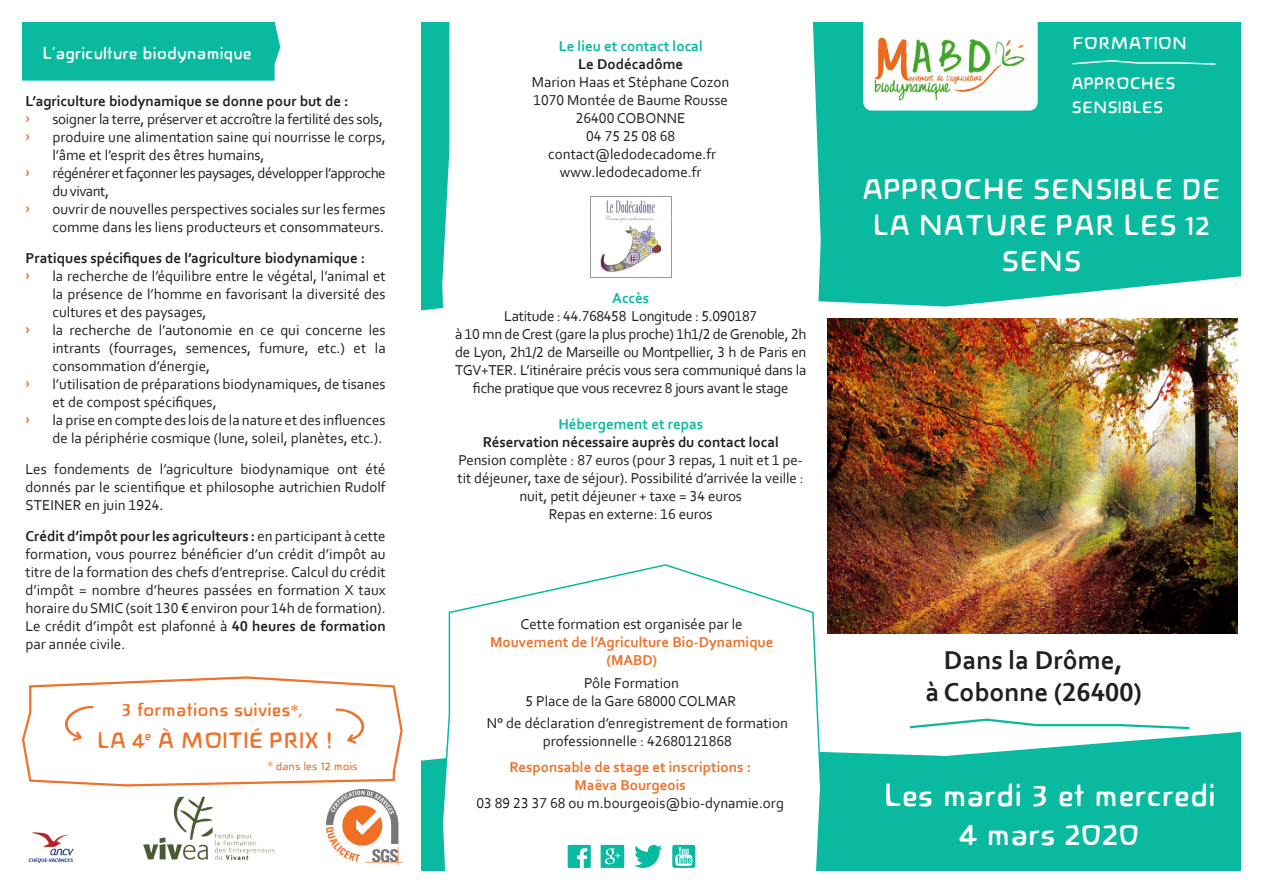
<style>
.page{position:relative;width:1263px;height:893px;background:#fff}
.page>*{position:absolute;margin:0;border:0;box-sizing:border-box;transform-origin:0 0}
.t1{font:33px/39.6px "Novalis Medium Roman";color:#fff;text-align:center}
.t2{font:30px/36px "Novalis Medium Roman";color:#fff;text-align:center}
.t3{font:700 27px "Corbel";color:#231f20}
.t4{font:23.25px "Novalis Medium Roman";color:#ee722b}
.t5{font:19.65px "Novalis Medium Roman";color:#ee722b}
.t6{font:18px "Novalis Medium Roman";color:#fff}
.t7{font:17.25px/24px "Novalis Medium Roman";color:#fff}
.t8{font:15px/18px "Corbel";color:#231f20}
.t9{font:15px/18px "Corbel";letter-spacing:-.02em;color:#231f20;text-align:center}
.t10{font:700 15px "Corbel";color:#231f20}
.t11{font:700 15px/18px "Corbel";color:#ee722b;text-align:center}
.t12{font:15px/18px "Corbel";letter-spacing:-.03em;color:#231f20}
.t13{font:700 15px/18px "Corbel";color:#09b9a0;text-align:center}
.t14{font:12px "Novalis Light 97 Roman";color:#ee722b}
.s1{font-weight:700}
.s2{font-size:16.05px}
.s3{color:#231f20}
.s4{font-weight:400;color:#231f20}
</style>
<div class="page">
<svg style="left:421px;top:22px;width:820px;height:302px;fill:#09b9a0"></svg>
<svg style="left:421px;top:731px;width:820px;height:140px;fill:#09b9a0"></svg>
<svg style="left:442px;top:22px;width:379px;height:302px"></svg>
<svg style="left:441px;top:564px;width:381px;height:307px"></svg>
<div style="left:22px;top:22px;width:258px;height:59px;background:#09b9a0"></div>
<div style="left:863px;top:15px;width:175px;height:96px;background:#fff;border-radius:8px"></div>
<img style="left:874px;top:37px;width:151px;height:64px">
<svg style="left:909px;top:718px;width:281px;height:12px"></svg>
<img style="left:28px;top:832px;width:46px;height:31px">
<img style="left:143px;top:796px;width:132px;height:65px">
<img style="left:326px;top:790px;width:77px;height:76px">
<svg style="left:22px;top:676px;width:381px;height:111px"></svg>
<svg style="left:1071px;top:59px;width:146px;height:7px"></svg>
<svg style="left:568px;top:845px;width:23px;height:23px"></svg>
<svg style="left:601px;top:845px;width:23px;height:23px"></svg>
<svg style="left:634px;top:845px;width:28px;height:23px"></svg>
<svg style="left:672px;top:845px;width:23px;height:23px"></svg>
<img style="left:827px;top:319px;width:410px;height:315px">
<img style="left:586px;top:192px;width:89px;height:90px">
<p class="t6" style="left:43px;top:43px;width:211px">L’agriculture biodynamique</p>
<p class="t10" style="left:26px;top:92px;width:325px">L’agriculture biodynamique se donne pour but de :</p>
<p class="t9" style="left:53px;top:110px;width:332px">soigner la terre, préserver et accroître la fertilité des sols,</p>
<p class="t8" style="left:53px;top:128px;width:335px">produire une alimentation saine qui nourrisse le corps, l’âme et l’esprit des êtres humains,</p>
<p class="t12" style="left:53px;top:164px;width:335px">régénérer et façonner les paysages, développer l’approche du vivant,</p>
<p class="t8" style="left:53px;top:200px;width:335px">ouvrir de nouvelles perspectives sociales sur les fermes comme dans les liens producteurs et consommateurs.</p>
<p class="t10" style="left:26px;top:249px;width:341px">Pratiques spécifiques de l’agriculture biodynamique :</p>
<p class="t8" style="left:53px;top:267px;width:335px;text-align:justify">la recherche de l’équilibre entre le végétal, l’animal et la présence de l’homme en favorisant la diversité des cultures et des paysages,</p>
<p class="t8" style="left:53px;top:321px;width:335px;text-align:justify">la recherche de l’autonomie en ce qui concerne les intrants (fourrages, semences, fumure, etc.) et la consommation d’énergie,</p>
<p class="t8" style="left:53px;top:375px;width:335px">l’utilisation de préparations biodynamiques, de tisanes et de compost spécifiques,</p>
<p class="t8" style="left:53px;top:411px;width:335px">la prise en compte des lois de la nature et des influences de la périphérie cosmique (lune, soleil, planètes, etc.).</p>
<p class="t8" style="left:26px;top:460px;width:362px;text-align:justify">Les fondements de l’agriculture biodynamique ont été donnés par le scientifique et philosophe autrichien Rudolf STEINER en juin 1924.</p>
<p class="t8" style="left:26px;top:526px;width:362px;text-align:justify"><span class="s1">Crédit d’impôt pour les agriculteurs :</span> en participant à cette formation, vous pourrez bénéficier d’un crédit d’impôt au titre de la formation des chefs d’entreprise. Calcul du crédit d’impôt = nombre d’heures passées en formation X taux horaire du SMIC (soit 130 € environ pour 14h de formation).</p>
<p class="t8" style="left:26px;top:616px;width:362px">Le crédit d’impôt est plafonné à <span class="s1">40 heures de formation </span>par année civile.</p>
<p class="t5" style="left:121px;top:698px;width:183px">3 formations suivies<span class="s2">*</span>,</p>
<p class="t4" style="left:97px;top:727px;width:237px">LA 4<sup>e</sup> À MOITIÉ PRIX !</p>
<p class="t14" style="left:268px;top:759px;width:91px">* dans les 12 mois</p>
<p class="t13" style="left:559px;top:37px;width:146px">Le lieu et contact local<br><span class="s3">Le Dodécadôme</span></p>
<p class="t8" style="left:532px;top:73px;width:199px">Marion Haas et Stéphane Cozon<br>1070 Montée de Baume Rousse</p>
<p class="t8" style="left:576px;top:109px;width:111px">26400 COBONNE</p>
<p class="t8" style="left:586px;top:127px;width:90px">04 75 25 08 68</p>
<p class="t8" style="left:548px;top:145px;width:170px">contact@ledodecadome.fr</p>
<p class="t8" style="left:560px;top:163px;width:143px">www.ledodecadome.fr</p>
<p class="t13" style="left:612px;top:289px;width:38px">Accès</p>
<p class="t9" style="left:504px;top:307px;width:254px">Latitude : 44.768458 Longitude : 5.090187</p>
<p class="t9" style="left:455px;top:325px;width:353px">à 10 mn de Crest (gare la plus proche) 1h1/2 de Grenoble, 2h de Lyon, 2h1/2 de Marseille ou Montpellier, 3 h de Paris en TGV+TER. L’itinéraire précis vous sera communiqué dans la fiche pratique que vous recevrez 8 jours avant le stage</p>
<p class="t13" style="left:558px;top:415px;width:146px">Hébergement et repas</p>
<p class="t10" style="left:483px;top:433px;width:297px">Réservation nécessaire auprès du contact local</p>
<p class="t8" style="left:458px;top:451px;width:348px;text-align:center">Pension complète : 87 euros (pour 3 repas, 1 nuit et 1 pe&shy;tit déjeuner, taxe de séjour). Possibilité d’arrivée la veille : nuit, petit déjeuner + taxe = 34 euros</p>
<p class="t8" style="left:549px;top:505px;width:165px">Repas en externe: 16 euros</p>
<p class="t8" style="left:521px;top:615px;width:224px">Cette formation est organisée par le</p>
<p class="t11" style="left:490px;top:633px;width:285px">Mouvement de l’Agriculture Bio-Dynamique (MABD)</p>
<p class="t8" style="left:584px;top:673px;width:96px">Pôle Formation</p>
<p class="t8" style="left:525px;top:691px;width:212px">5 Place de la Gare 68000 COLMAR</p>
<p class="t8" style="left:487px;top:713px;width:303px;text-align:center">N° de déclaration d’enregistrement de formation professionnelle : 42680121868</p>
<p class="t11" style="left:476px;top:758px;width:309px">Responsable de stage et inscriptions :<br>Maëva Bourgeois<br><span class="s4">03 89 23 37 68 ou m.bourgeois@bio-dynamie.org</span></p>
<p class="t6" style="left:1072px;top:33px;width:116px">FORMATION</p>
<p class="t7" style="left:1071px;top:72px;width:105px">APPROCHES<br>SENSIBLES</p>
<p class="t2" style="left:862px;top:171px;width:360px">APPROCHE SENSIBLE DE<br>LA NATURE PAR LES 12<br>SENS</p>
<p class="t3" style="left:944px;top:643px;width:181px">Dans la Drôme,</p>
<p class="t3" style="left:925px;top:675px;width:218px">à Cobonne (26400)</p>
<p class="t1" style="left:884px;top:775px;width:333px">Les mardi 3 et mercredi<br>4 mars 2020</p>
</div>
